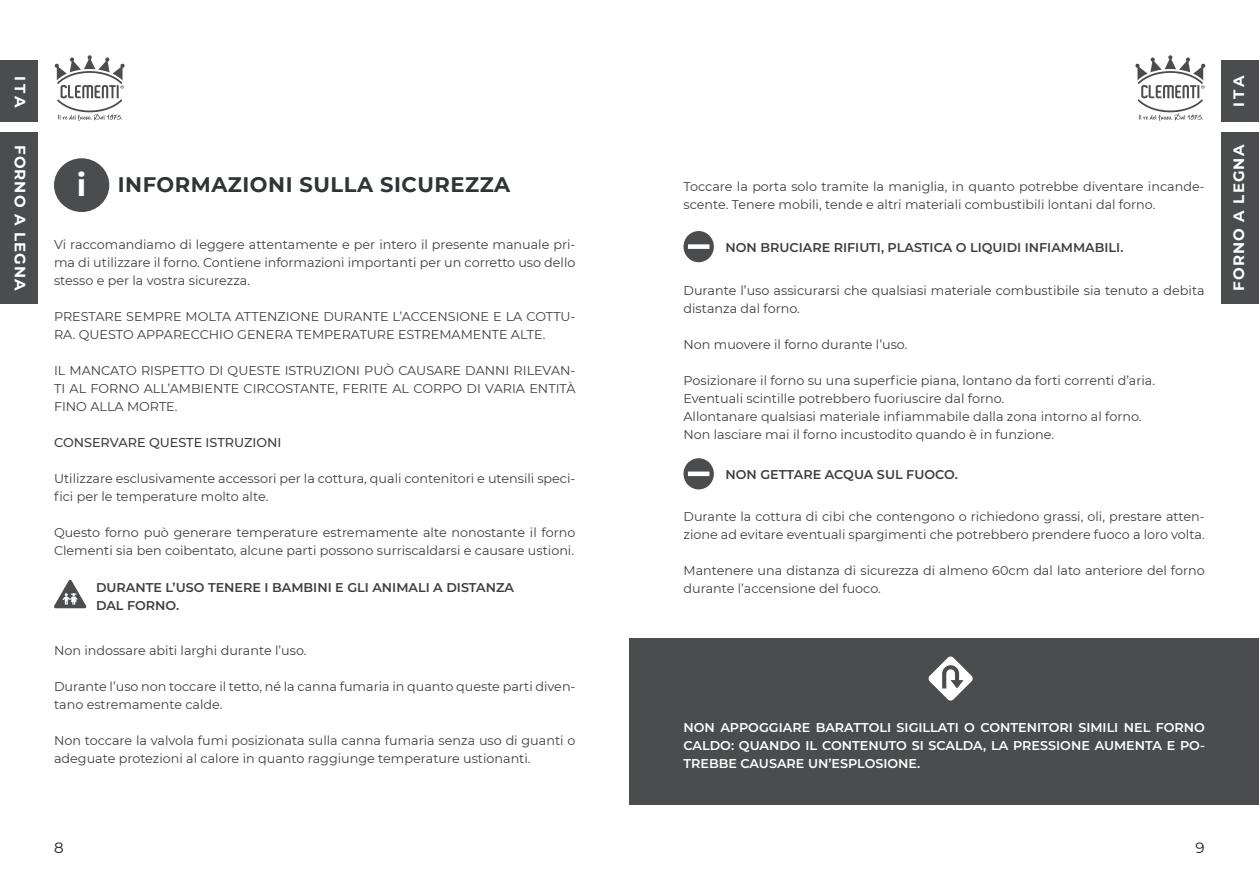
<style>
.page{position:relative;width:1259px;height:893px;background:#fff}
.page>*{position:absolute;margin:0;border:0;box-sizing:border-box;transform-origin:0 0}
.t1{font:700 31.5px "Montserrat";color:#fff}
.t2{font:700 21px "Montserrat";letter-spacing:.025em;color:#2f3435}
.t3{font:700 15px "Montserrat";letter-spacing:.075em;color:#fff}
.t4{font:15px "Montserrat";color:#231f20}
.t5{font:12.75px/18px "Montserrat";color:#3e3e3f}
.t6{font:600 12.75px/18px "Montserrat";color:#fff;text-align:justify}
.t7{font:600 12.75px "Montserrat";color:#3e3e3f}
.t8{font:500 12.75px "Montserrat";color:#3e3e3f}
</style>
<div class="page">
<div style="left:0;top:61px;width:38px;height:61px;background:#4b4c4d"></div>
<svg style="left:54px;top:580px;width:33px;height:28px"></svg>
<svg style="left:54px;top:55px;width:71px;height:66px"></svg>
<div style="left:0;top:132px;width:38px;height:172px;background:#4b4c4d"></div>
<div style="left:54px;top:158px;width:55px;height:54px;background:#4b4c4d;border-radius:50%"></div>
<div style="left:629px;top:638px;width:630px;height:167px;background:#4b4c4d"></div>
<div style="left:1221px;top:61px;width:38px;height:61px;background:#4b4c4d"></div>
<svg style="left:683px;top:231px;width:31px;height:31px"></svg>
<svg style="left:683px;top:458px;width:31px;height:31px"></svg>
<svg style="left:928px;top:656px;width:45px;height:45px"></svg>
<svg style="left:1135px;top:55px;width:70px;height:66px"></svg>
<div style="left:1221px;top:132px;width:38px;height:172px;background:#4b4c4d"></div>
<p class="t3" style="left:31px;top:76px;width:33px;rotate:90deg">ITA</p>
<p class="t3" style="left:31px;top:145px;width:147px;rotate:90deg">FORNO A LEGNA</p>
<p class="t1" style="left:77px;top:162px;width:11px">i</p>
<p class="t5" style="left:683px;top:177px;width:523px">Toccare la porta solo tramite la maniglia, in quanto potrebbe diventare incande&shy;scente. Tenere mobili, tende e altri materiali combustibili lontani dal forno.</p>
<p class="t7" style="left:725px;top:238px;width:399px">NON BRUCIARE RIFIUTI, PLASTICA O LIQUIDI INFIAMMABILI.</p>
<p class="t5" style="left:683px;top:281px;width:523px">Durante l’uso assicurarsi che qualsiasi materiale combustibile sia tenuto a debita distanza dal forno.</p>
<p class="t5" style="left:683px;top:335px;width:225px">Non muovere il forno durante l’uso.</p>
<p class="t5" style="left:683px;top:371px;width:473px">Posizionare il forno su una superficie piana, lontano da forti correnti d’aria.</p>
<p class="t5" style="left:683px;top:389px;width:322px">Eventuali scintille potrebbero fuoriuscire dal forno.</p>
<p class="t5" style="left:683px;top:407px;width:459px">Allontanare qualsiasi materiale infiammabile dalla zona intorno al forno.</p>
<p class="t5" style="left:683px;top:425px;width:372px">Non lasciare mai il forno incustodito quando è in funzione.</p>
<p class="t7" style="left:725px;top:465px;width:234px">NON GETTARE ACQUA SUL FUOCO.</p>
<p class="t2" style="left:118px;top:169px;width:394px">INFORMAZIONI SULLA SICUREZZA</p>
<p class="t5" style="left:54px;top:235px;width:523px;text-align:justify">Vi raccomandiamo di leggere attentamente e per intero il presente manuale pri&shy;ma di utilizzare il forno. Contiene informazioni importanti per un corretto uso dello stesso e per la vostra sicurezza.</p>
<p class="t5" style="left:54px;top:307px;width:523px">PRESTARE SEMPRE MOLTA ATTENZIONE DURANTE L’ACCENSIONE E LA COTTU-<br>RA. QUESTO APPARECCHIO GENERA TEMPERATURE ESTREMAMENTE ALTE.</p>
<p class="t5" style="left:54px;top:361px;width:523px;text-align:justify">IL MANCATO RISPETTO DI QUESTE ISTRUZIONI PUÒ CAUSARE DANNI RILEVAN-TI AL FORNO ALL’AMBIENTE CIRCOSTANTE, FERITE AL CORPO DI VARIA ENTITÀ FINO ALLA MORTE.</p>
<p class="t8" style="left:54px;top:433px;width:229px">CONSERVARE QUESTE ISTRUZIONI</p>
<p class="t5" style="left:54px;top:469px;width:523px">Utilizzare esclusivamente accessori per la cottura, quali contenitori e utensili speci&shy;fici per le temperature molto alte.</p>
<p class="t5" style="left:54px;top:523px;width:523px">Questo forno può generare temperature estremamente alte nonostante il forno<br>Clementi sia ben coibentato, alcune parti possono surriscaldarsi e causare ustioni.</p>
<p class="t5" style="left:683px;top:507px;width:523px">Durante la cottura di cibi che contengono o richiedono grassi, oli, prestare atten&shy;zione ad evitare eventuali spargimenti che potrebbero prendere fuoco a loro volta.</p>
<p class="t5" style="left:683px;top:561px;width:523px">Mantenere una distanza di sicurezza di almeno 60cm dal lato anteriore del forno durante l’accensione del fuoco.</p>
<p class="t7" style="left:96px;top:578px;width:419px">DURANTE L’USO TENERE I BAMBINI E GLI ANIMALI A DISTANZA</p>
<p class="t7" style="left:96px;top:596px;width:85px">DAL FORNO.</p>
<p class="t5" style="left:54px;top:641px;width:254px">Non indossare abiti larghi durante l’uso.</p>
<p class="t5" style="left:54px;top:677px;width:523px">Durante l’uso non toccare il tetto, né la canna fumaria in quanto queste parti diven&shy;tano estremamente calde.</p>
<p class="t5" style="left:54px;top:731px;width:523px">Non toccare la valvola fumi posizionata sulla canna fumaria senza uso di guanti o adeguate protezioni al calore in quanto raggiunge temperature ustionanti.</p>
<p class="t6" style="left:683px;top:718px;width:523px">NON APPOGGIARE BARATTOLI SIGILLATI O CONTENITORI SIMILI NEL FORNO CALDO: QUANDO IL CONTENUTO SI SCALDA, LA PRESSIONE AUMENTA E PO-TREBBE CAUSARE UN’ESPLOSIONE.</p>
<p class="t3" style="left:1228px;top:107px;width:33px;rotate:-90deg">ITA</p>
<p class="t3" style="left:1228px;top:291px;width:147px;rotate:-90deg">FORNO A LEGNA</p>
<p class="t4" style="left:54px;top:838px;width:11px">8</p>
<p class="t4" style="left:1195px;top:838px;width:11px">9</p>
</div>
